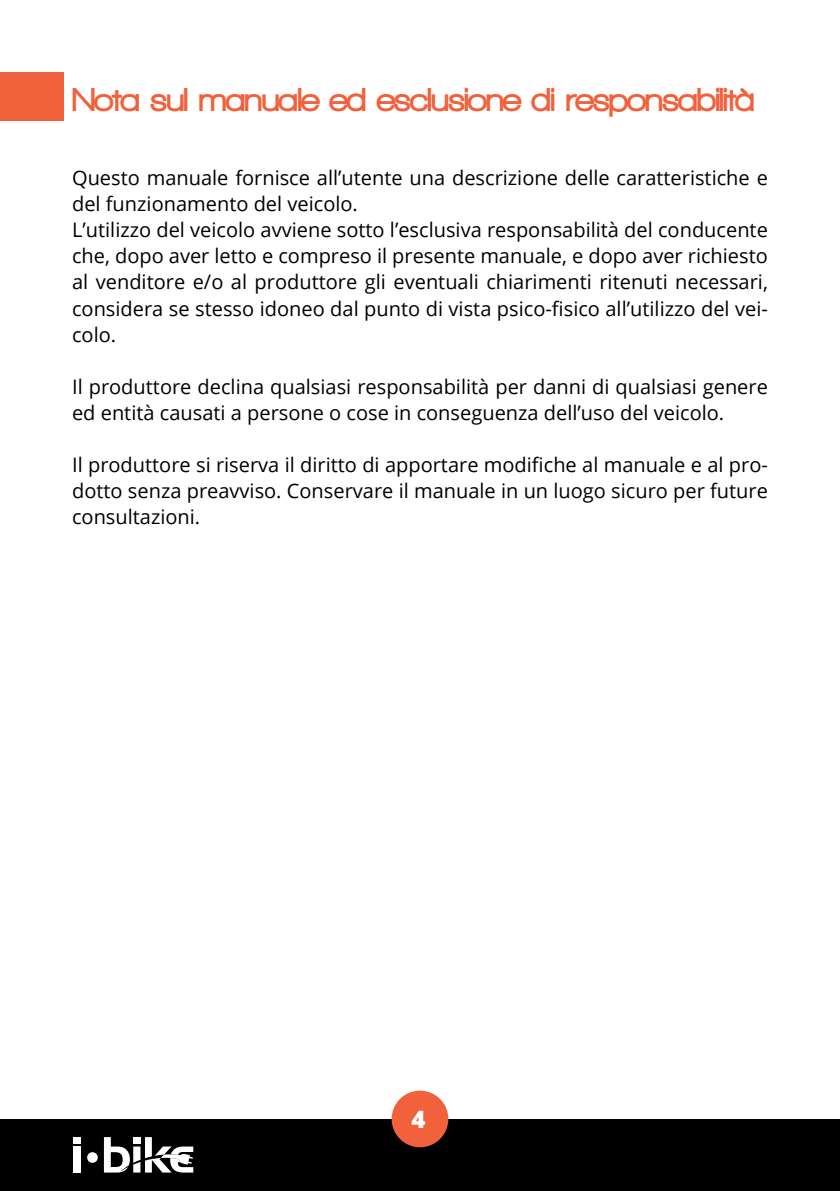
<style>
.page{position:relative;width:840px;height:1191px;background:#fff}
.page>*{position:absolute;margin:0;border:0;box-sizing:border-box;transform-origin:0 0}
.t1{font:900 34px "Walkway";letter-spacing:-.02em;color:#f1613c}
.t2{font:800 24px "Open Sans";color:#fff}
.t3{font:20px/26px "Open Sans";color:#000}
</style>
<div class="page">
<div style="left:0;top:1119px;width:839px;height:72px;background:#000"></div>
<div style="left:391px;top:1090px;width:57px;height:57px;background:#f1613c;border-radius:50%"></div>
<div style="left:0;top:72px;width:63px;height:48px;background:#f1613c"></div>
<svg style="left:87px;top:1152px;width:11px;height:11px"></svg>
<div style="left:74px;top:1137px;width:7px;height:6px;background:#fff"></div>
<div style="left:74px;top:1146px;width:7px;height:26px;background:#fff"></div>
<svg style="left:104px;top:1137px;width:89px;height:35px"></svg>
<h1 class="t1" style="left:72px;top:82px;width:683px">Nota sul manuale ed esclusione di responsabilità</h1>
<p class="t3" style="left:72px;top:165px;width:697px">Questo manuale fornisce all’utente una descrizione delle caratteristiche e del funzionamento del veicolo.<br>L’utilizzo del veicolo avviene sotto l’esclusiva responsabilità del conducente che, dopo aver letto e compreso il presente manuale, e dopo aver richiesto al venditore e/o al produttore gli eventuali chiarimenti ritenuti necessari, considera se stesso idoneo dal punto di vista psico-fisico all’utilizzo del vei&shy;colo.</p>
<p class="t3" style="left:72px;top:373px;width:697px">Il produttore declina qualsiasi responsabilità per danni di qualsiasi genere ed entità causati a persone o cose in conseguenza dell’uso del veicolo.</p>
<p class="t3" style="left:72px;top:451px;width:697px;text-align:justify">Il produttore si riserva il diritto di apportare modifiche al manuale e al pro&shy;dotto senza preavviso. Conservare il manuale in un luogo sicuro per future consultazioni.</p>
<p class="t2" style="left:411px;top:1101px;width:16px">4</p>
</div>
